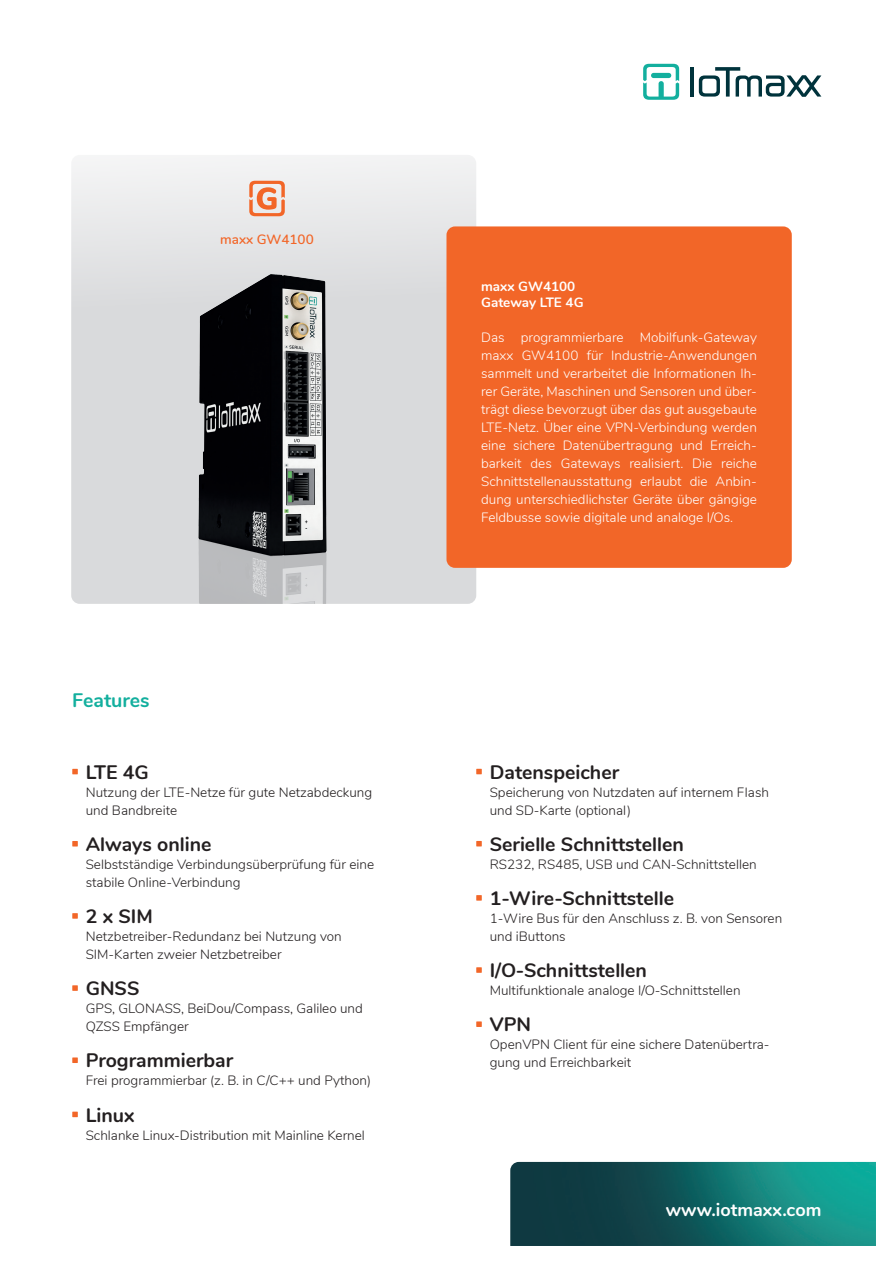
<style>
.page{position:relative;width:893px;height:1263px;background:#fff}
.page>*{position:absolute;margin:0;border:0;box-sizing:border-box;transform-origin:0 0}
.t1{font:700 19.5px "Nunito";color:#231f20}
.t2{font:700 19.5px "Nunito";color:#13af9e}
.t3{font:700 18px "Nunito";color:#fff}
.t4{font:300 13.5px/18px "Nunito";color:#231f20}
.t5{font:300 13.5px/18px "Nunito";color:#fff;text-align:justify}
.t6{font:700 13.5px/16.2px "Nunito";color:#fff}
.t7{font:600 13.5px "Nunito";color:#f26628}
</style>
<div class="page">
<img style="left:510px;top:1162px;width:366px;height:84px">
<div style="left:71px;top:155px;width:405px;height:449px;background:#ebebed;border-radius:9px"></div>
<svg style="left:72px;top:769px;width:6px;height:5px"></svg>
<svg style="left:72px;top:841px;width:6px;height:5px"></svg>
<svg style="left:72px;top:913px;width:6px;height:6px"></svg>
<svg style="left:72px;top:985px;width:6px;height:6px"></svg>
<svg style="left:72px;top:1057px;width:6px;height:6px"></svg>
<svg style="left:72px;top:1112px;width:6px;height:5px"></svg>
<svg style="left:249px;top:181px;width:36px;height:35px"></svg>
<hr style="left:690px;top:67px;width:3px;height:30px;background:#00333c">
<svg style="left:699px;top:67px;width:122px;height:30px"></svg>
<svg style="left:643px;top:64px;width:36px;height:36px"></svg>
<svg style="left:476px;top:769px;width:6px;height:5px"></svg>
<svg style="left:476px;top:841px;width:6px;height:5px"></svg>
<svg style="left:476px;top:895px;width:6px;height:6px"></svg>
<svg style="left:476px;top:967px;width:6px;height:6px"></svg>
<svg style="left:476px;top:1021px;width:6px;height:6px"></svg>
<div style="left:446px;top:226px;width:346px;height:342px;background:#f26628;border-radius:9px"></div>
<img style="left:72px;top:256px;width:499px;height:348px">
<p class="t7" style="left:220px;top:229px;width:95px">maxx GW4100</p>
<h1 class="t2" style="left:72px;top:685px;width:79px">Features</h1>
<h1 class="t1" style="left:86px;top:758px;width:65px">LTE 4G</h1>
<p class="t4" style="left:86px;top:782px;width:288px">Nutzung der LTE-Netze für gute Netzabdeckung und Bandbreite</p>
<h1 class="t1" style="left:86px;top:830px;width:127px">Always online</h1>
<p class="t4" style="left:86px;top:854px;width:290px">Selbstständige Verbindungsüberprüfung für eine stabile Online-Verbindung</p>
<h1 class="t1" style="left:86px;top:902px;width:68px">2 x SIM</h1>
<p class="t4" style="left:86px;top:927px;width:258px">Netzbetreiber-Redundanz bei Nutzung von<br>SIM-Karten zweier Netzbetreiber</p>
<h1 class="t1" style="left:86px;top:974px;width:55px">GNSS</h1>
<p class="t4" style="left:86px;top:999px;width:279px">GPS, GLONASS, BeiDou/Compass, Galileo und<br>QZSS Empfänger</p>
<h1 class="t1" style="left:86px;top:1046px;width:149px">Programmierbar</h1>
<p class="t4" style="left:86px;top:1071px;width:287px">Frei programmierbar (z. B. in C/C++ und Python)</p>
<h1 class="t1" style="left:86px;top:1100px;width:50px">Linux</h1>
<p class="t4" style="left:86px;top:1125px;width:281px">Schlanke Linux-Distribution mit Mainline Kernel</p>
<p class="t6" style="left:481px;top:277px;width:104px">maxx GW4100<br>Gateway LTE 4G</p>
<p class="t5" style="left:481px;top:327px;width:277px">Das programmierbare Mobilfunk-Gateway maxx GW4100 für Industrie-Anwendungen sammelt und verarbeitet die Informationen Ih&shy;rer Geräte, Maschinen und Sensoren und über&shy;trägt diese bevorzugt über das gut ausgebaute LTE-Netz. Über eine VPN-Verbindung werden eine sichere Datenübertragung und Erreich&shy;barkeit des Gateways realisiert. Die reiche Schnittstellenausstattung erlaubt die Anbin&shy;dung unterschiedlichster Geräte über gängige Feldbusse sowie digitale und analoge I/Os.</p>
<h1 class="t1" style="left:490px;top:757px;width:131px">Datenspeicher</h1>
<p class="t4" style="left:490px;top:782px;width:281px">Speicherung von Nutzdaten auf internem Flash und SD-Karte (optional)</p>
<h1 class="t1" style="left:490px;top:830px;width:196px">Serielle Schnittstellen</h1>
<p class="t4" style="left:490px;top:854px;width:268px">RS232, RS485, USB und CAN-Schnittstellen</p>
<h1 class="t1" style="left:490px;top:884px;width:186px">1-Wire-Schnittstelle</h1>
<p class="t4" style="left:490px;top:908px;width:294px">1-Wire Bus für den Anschluss z. B. von Sensoren und iButtons</p>
<h1 class="t1" style="left:490px;top:956px;width:159px">I/O-Schnittstellen</h1>
<p class="t4" style="left:490px;top:981px;width:252px">Multifunktionale analoge I/O-Schnittstellen</p>
<h1 class="t1" style="left:490px;top:1010px;width:43px">VPN</h1>
<p class="t4" style="left:490px;top:1035px;width:281px">OpenVPN Client für eine sichere Datenübertra&shy;gung und Erreichbarkeit</p>
<h2 class="t3" style="left:666px;top:1196px;width:157px">www.iotmaxx.com</h2>
</div>
